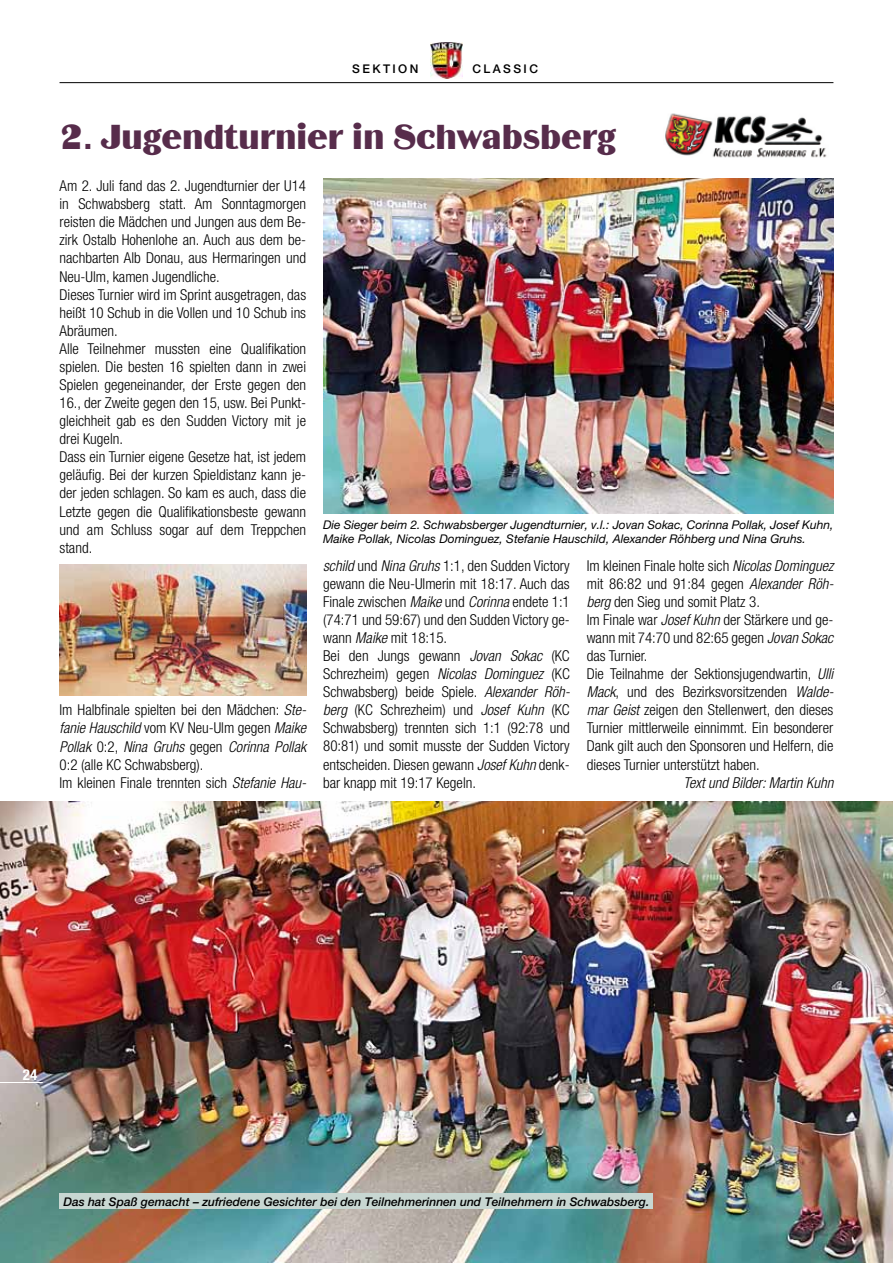
<style>
.page{position:relative;width:893px;height:1263px;background:#fff}
.page>*{position:absolute;margin:0;border:0;box-sizing:border-box;transform-origin:0 0}
.t1{font:36px "Binner D";color:#572c4b}
.t2{font:300 condensed 15px/18.1px "Helvetica Neue LT Pro";color:#000}
.t3{font:italic 300 condensed 15px "Helvetica Neue LT Pro";color:#000}
.t4{font:700 condensed 15px "Helvetica Neue LT Pro";color:#fff}
.t5{font:italic 12px/14.4px "Helvetica Neue LT Pro";color:#000}
.t6{font:italic 500 12px "Helvetica Neue LT Pro";color:#000}
.t7{font:500 12px "Helvetica Neue LT Pro";letter-spacing:.2em;color:#000}
.s1{font-style:italic}
</style>
<div class="page">
<img style="left:0;top:801px;width:893px;height:462px">
<hr style="left:0;top:1082px;width:43px;height:1px;background:#fff">
<img style="left:60px;top:564px;width:246px;height:131px">
<hr style="left:60px;top:82px;width:773px;height:1px;background:#000">
<img style="left:431px;top:43px;width:31px;height:36px">
<img style="left:323px;top:179px;width:510px;height:335px">
<img style="left:665px;top:113px;width:162px;height:45px">
<div style="left:60px;top:1194px;width:593px;height:15px;background:#c8d7d2"></div>
<p class="t7" style="left:352px;top:62px;width:68px">SEKTION</p>
<p class="t7" style="left:472px;top:62px;width:67px">CLASSIC</p>
<h1 class="t1" style="left:60px;top:117px;width:558px">2. Jugendturnier in Schwabsberg</h1>
<p class="t2" style="left:60px;top:177px;width:248px">Am 2. Juli fand das 2. Jugendturnier der U14 in Schwabsberg statt. Am Sonntagmorgen reisten die Mädchen und Jungen aus dem Be&shy;zirk Ostalb Hohenlohe an. Auch aus dem be&shy;nachbarten Alb Donau, aus Hermaringen und Neu-Ulm, kamen Jugendliche.<br>Dieses Turnier wird im Sprint ausgetragen, das heißt 10 Schub in die Vollen und 10 Schub ins Abräumen.<br>Alle Teilnehmer mussten eine Qualifikation spielen. Die besten 16 spielten dann in zwei Spielen gegeneinander, der Erste gegen den 16., der Zweite gegen den 15, usw. Bei Punkt&shy;gleichheit gab es den Sudden Victory mit je drei Kugeln.<br>Dass ein Turnier eigene Gesetze hat, ist jedem geläufig. Bei der kurzen Spieldistanz kann je&shy;der jeden schlagen. So kam es auch, dass die Letzte gegen die Qualifikationsbeste gewann und am Schluss sogar auf dem Treppchen stand.</p>
<p class="t2" style="left:60px;top:701px;width:248px">Im Halbfinale spielten bei den Mädchen: <span class="s1">Ste&shy;fanie Hauschild</span> vom KV Neu-Ulm gegen <span class="s1">Maike Pollak</span> 0:2, <span class="s1">Nina Gruhs</span> gegen <span class="s1">Corinna Pollak </span>0:2 (alle KC Schwabsberg).<br>Im kleinen Finale trennten sich <span class="s1">Stefanie Hau-</span></p>
<p class="t5" style="left:323px;top:517px;width:512px">Die Sieger beim 2. Schwabsberger Jugendturnier, v.l.: Jovan Sokac, Corinna Pollak, Josef Kuhn,<br>Maike Pollak, Nicolas Dominguez, Stefanie Hauschild, Alexander Röhberg und Nina Gruhs.</p>
<p class="t2" style="left:323px;top:556px;width:248px"><span class="s1">schild</span> und <span class="s1">Nina Gruhs</span> 1:1, den Sudden Victory gewann die Neu-Ulmerin mit 18:17. Auch das Finale zwischen <span class="s1">Maike</span> und <span class="s1">Corinna</span> endete 1:1 (74:71 und 59:67) und den Sudden Victory ge&shy;wann <span class="s1">Maike</span> mit 18:15.<br>Bei den Jungs gewann <span class="s1">Jovan Sokac</span> (KC Schrezheim) gegen <span class="s1">Nicolas Dominguez</span> (KC Schwabsberg) beide Spiele. <span class="s1">Alexander Röh&shy;berg</span> (KC Schrezheim) und <span class="s1">Josef Kuhn</span> (KC Schwabsberg) trennten sich 1:1 (92:78 und 80:81) und somit musste der Sudden Victory entscheiden. Diesen gewann <span class="s1">Josef Kuhn</span> denk&shy;bar knapp mit 19:17 Kegeln.</p>
<p class="t2" style="left:587px;top:556px;width:248px">Im kleinen Finale holte sich <span class="s1">Nicolas Dominguez </span>mit 86:82 und 91:84 gegen <span class="s1">Alexander Röh&shy;berg</span> den Sieg und somit Platz 3.<br>Im Finale war <span class="s1">Josef Kuhn</span> der Stärkere und ge&shy;wann mit 74:70 und 82:65 gegen <span class="s1">Jovan Sokac </span>das Turnier.<br>Die Teilnahme der Sektionsjugendwartin, <span class="s1">Ulli Mack</span>, und des Bezirksvorsitzenden <span class="s1">Walde&shy;mar Geist</span> zeigen den Stellenwert, den dieses Turnier mittlerweile einnimmt. Ein besonderer Dank gilt auch den Sponsoren und Helfern, die dieses Turnier unterstützt haben.</p>
<p class="t3" style="left:683px;top:774px;width:151px">Text und Bilder: Martin Kuhn</p>
<p class="t4" style="left:23px;top:1066px;width:16px">24</p>
<p class="t6" style="left:63px;top:1194px;width:587px">Das hat Spaß gemacht – zufriedene Gesichter bei den Teilnehmerinnen und Teilnehmern in Schwabsberg.</p>
</div>
